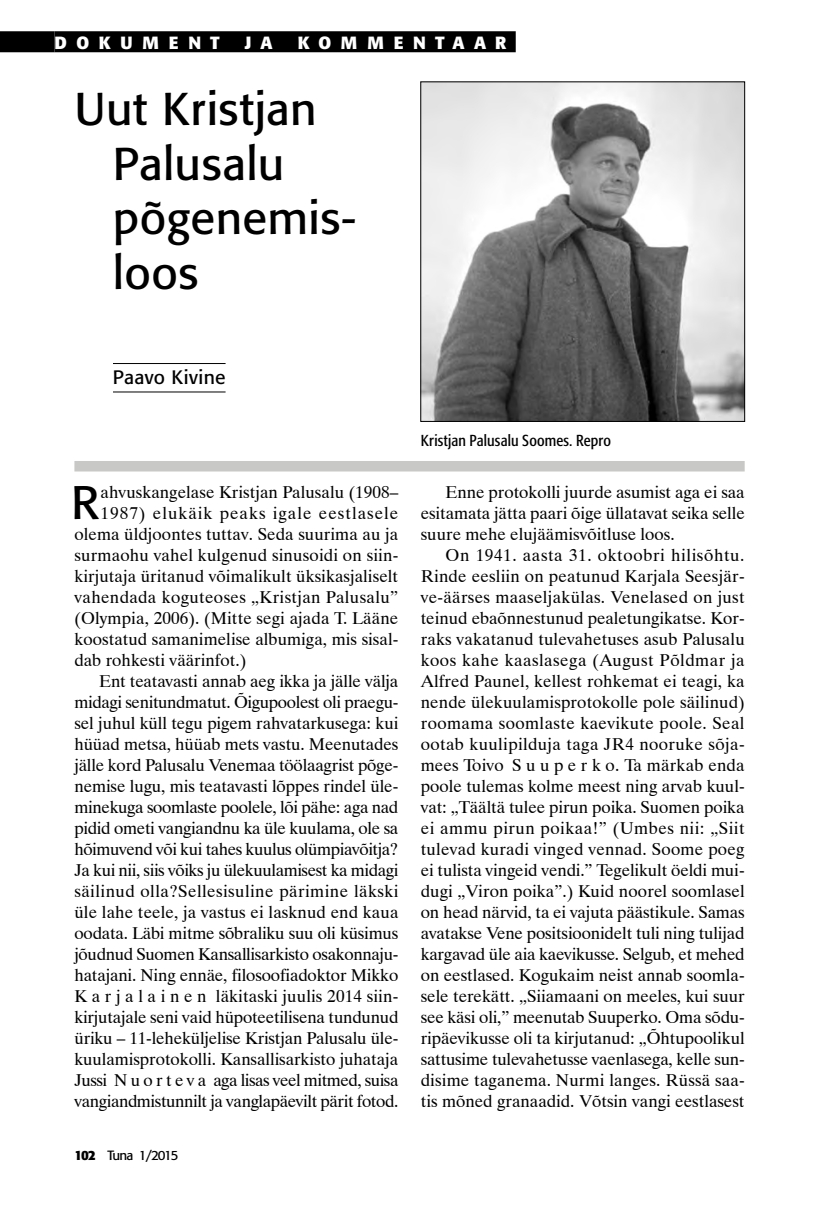
<style>
.page{position:relative;width:834px;height:1216px;background:#fff}
.page>*{position:absolute;margin:0;border:0;box-sizing:border-box;transform-origin:0 0}
.t1{font:46.55px "Formata";color:#000}
.t2{font:45.5px/54.6px "Formata";letter-spacing:.01em;color:#000}
.t3{font:19.25px "Formata";letter-spacing:.015em;color:#000}
.t4{font:700 17.5px "Formata";letter-spacing:.545em;color:#fff}
.t5{font:17.15px/21px "Dutch 801 BT";letter-spacing:-.005em;color:#000;text-align:justify}
.t6{font:17.15px "Dutch 801 BT";letter-spacing:-.025em;color:#000}
.t7{font:17.15px "Dutch 801 BT";letter-spacing:.025em;color:#000}
.t8{font:17.15px "Dutch 801 BT";letter-spacing:.02em;color:#000}
.t9{font:17.15px "Dutch 801 BT";letter-spacing:-.03em;color:#000}
.t10{font:17.15px "Dutch 801 BT";letter-spacing:.06em;color:#000}
.t11{font:condensed 15.75px "Formata";letter-spacing:.01em;color:#000}
.t12{font:13.3px "Formata";letter-spacing:-.09em;color:#000}
.s1{font-weight:700}
</style>
<div class="page">
<div style="left:0;top:31px;width:55px;height:21px;background:#000"></div>
<div style="left:55px;top:31px;width:460px;height:21px;background:#000"></div>
<hr style="left:113px;top:363px;width:112px;height:1px;background:#000">
<hr style="left:113px;top:391px;width:112px;height:1px;background:#000">
<img style="left:422px;top:83px;width:321px;height:337px">
<div style="left:420px;top:81px;width:325px;height:341px;border:1px solid #000"></div>
<div style="left:74px;top:461px;width:670px;height:10px;background:#c8c8c7"></div>
<p class="t4" style="left:55px;top:31px;width:167px">DOKUMENT</p>
<p class="t4" style="left:245px;top:31px;width:29px">J A</p>
<p class="t4" style="left:298px;top:31px;width:210px">KOMMENTAAR</p>
<h2 class="t2" style="left:113px;top:81px;width:245px;text-indent:-38px">Uut Kristjan<br>Palusalu põgenemis&shy;loos</h2>
<p class="t3" style="left:113px;top:366px;width:114px">Paavo Kivine</p>
<h1 class="t1" style="left:71px;top:474px;width:30px">R</h1>
<p class="t5" style="left:101px;top:481px;width:299px">ahvuskangelase Kristjan Palusalu (1908–</p>
<p class="t10" style="left:101px;top:502px;width:299px">1987) elukäik peaks igale eestlasele</p>
<p class="t5" style="left:74px;top:523px;width:325px">olema üldjoontes tuttav. Seda suurima au ja</p>
<p class="t5" style="left:74px;top:544px;width:325px">surmaohu vahel kulgenud sinusoidi on siin-</p>
<p class="t5" style="left:74px;top:565px;width:325px">kirjutaja üritanud võimalikult üksikasjaliselt</p>
<p class="t8" style="left:74px;top:586px;width:325px">vahendada koguteoses „Kristjan Palusalu”</p>
<p class="t5" style="left:74px;top:607px;width:325px">(Olympia, 2006). (Mitte segi ajada T. Lääne</p>
<p class="t5" style="left:74px;top:628px;width:325px">koostatud samanimelise albumiga, mis sisal-</p>
<p class="t5" style="left:74px;top:649px;width:173px">dab rohkesti väärinfot.)</p>
<p class="t5" style="left:99px;top:670px;width:300px">Ent teatavasti annab aeg ikka ja jälle välja</p>
<p class="t6" style="left:74px;top:691px;width:325px">midagi senitundmatut. Õigupoolest oli praegu-</p>
<p class="t5" style="left:74px;top:712px;width:325px">sel juhul küll tegu pigem rahvatarkusega: kui</p>
<p class="t5" style="left:74px;top:733px;width:325px">hüüad metsa, hüüab mets vastu. Meenutades</p>
<p class="t5" style="left:74px;top:754px;width:325px">jälle kord Palusalu Venemaa töölaagrist põge-</p>
<p class="t5" style="left:74px;top:775px;width:325px">nemise lugu, mis teatavasti lõppes rindel üle-</p>
<p class="t5" style="left:74px;top:796px;width:325px">minekuga soomlaste poolele, lõi pähe: aga nad</p>
<p class="t5" style="left:74px;top:817px;width:325px">pidid ometi vangiandnu ka üle kuulama, ole sa</p>
<p class="t6" style="left:74px;top:838px;width:325px">hõimuvend või kui tahes kuulus olümpiavõitja?</p>
<p class="t6" style="left:74px;top:859px;width:325px">Ja kui nii, siis võiks ju ülekuulamisest ka midagi</p>
<p class="t7" style="left:74px;top:880px;width:325px">säilinud olla?Sellesisuline pärimine läkski</p>
<p class="t5" style="left:74px;top:901px;width:325px">üle lahe teele, ja vastus ei lasknud end kaua</p>
<p class="t5" style="left:74px;top:922px;width:325px">oodata. Läbi mitme sõbraliku suu oli küsimus</p>
<p class="t5" style="left:74px;top:943px;width:325px">jõudnud Suomen Kansallisarkisto osakonnaju-</p>
<p class="t5" style="left:74px;top:964px;width:325px">hatajani. Ning ennäe, filosoofiadoktor Mikko</p>
<p class="t5" style="left:74px;top:985px;width:325px">K a r j a l a i n e n läkitaski juulis 2014 siin-</p>
<p class="t5" style="left:74px;top:1006px;width:325px">kirjutajale seni vaid hüpoteetilisena tundunud</p>
<p class="t5" style="left:74px;top:1027px;width:325px">üriku – 11-leheküljelise Kristjan Palusalu üle-</p>
<p class="t5" style="left:74px;top:1048px;width:325px">kuulamisprotokolli. Kansallisarkisto juhataja</p>
<p class="t9" style="left:74px;top:1069px;width:325px">Jussi N u o r t e v a aga lisas veel mitmed, suisa</p>
<p class="t6" style="left:74px;top:1090px;width:325px">vangiandmistunnilt ja vanglapäevilt pärit fotod.</p>
<p class="t12" style="left:74px;top:1147px;width:105px"><span class="s1">102</span> Tuna 1/2015</p>
<p class="t11" style="left:420px;top:431px;width:192px">Kristjan Palusalu Soomes. Repro</p>
<p class="t5" style="left:420px;top:481px;width:325px;text-indent:25px">Enne protokolli juurde asumist aga ei saa esitamata jätta paari õige üllatavat seika selle suure mehe elujäämisvõitluse loos.</p>
<p class="t5" style="left:420px;top:544px;width:325px;text-indent:25px">On 1941. aasta 31. oktoobri hilisõhtu.<br>Rinde eesliin on peatunud Karjala Seesjär&shy;ve-äärses maaseljakülas. Venelased on just teinud ebaõnnestunud pealetungikatse. Kor&shy;raks vakatanud tulevahetuses asub Palusalu koos kahe kaaslasega (August Põldmar ja Alfred Paunel, kellest rohkemat ei teagi, ka nende ülekuulamisprotokolle pole säilinud) roomama soomlaste kaevikute poole. Seal ootab kuulipilduja taga JR4 nooruke sõja&shy;mees Toivo S u u p e r k o. Ta märkab enda poole tulemas kolme meest ning arvab kuul&shy;vat: „Täältä tulee pirun poika. Suomen poika ei ammu pirun poikaa!” (Umbes nii: „Siit tulevad kuradi vinged vennad. Soome poeg ei tulista vingeid vendi.” Tegelikult öeldi mui&shy;dugi „Viron poika”.) Kuid noorel soomlasel on head närvid, ta ei vajuta päästikule. Samas avatakse Vene positsioonidelt tuli ning tulijad kargavad üle aia kaevikusse. Selgub, et mehed on eestlased. Kogukaim neist annab soomla&shy;sele terekätt. „Siiamaani on meeles, kui suur see käsi oli,” meenutab Suuperko. Oma sõdu&shy;ripäevikusse oli ta kirjutanud: „Õhtupoolikul sattusime tulevahetusse vaenlasega, kelle sun&shy;disime taganema. Nurmi langes. Rüssä saa&shy;tis mõned granaadid. Võtsin vangi eestlasest</p>
</div>
